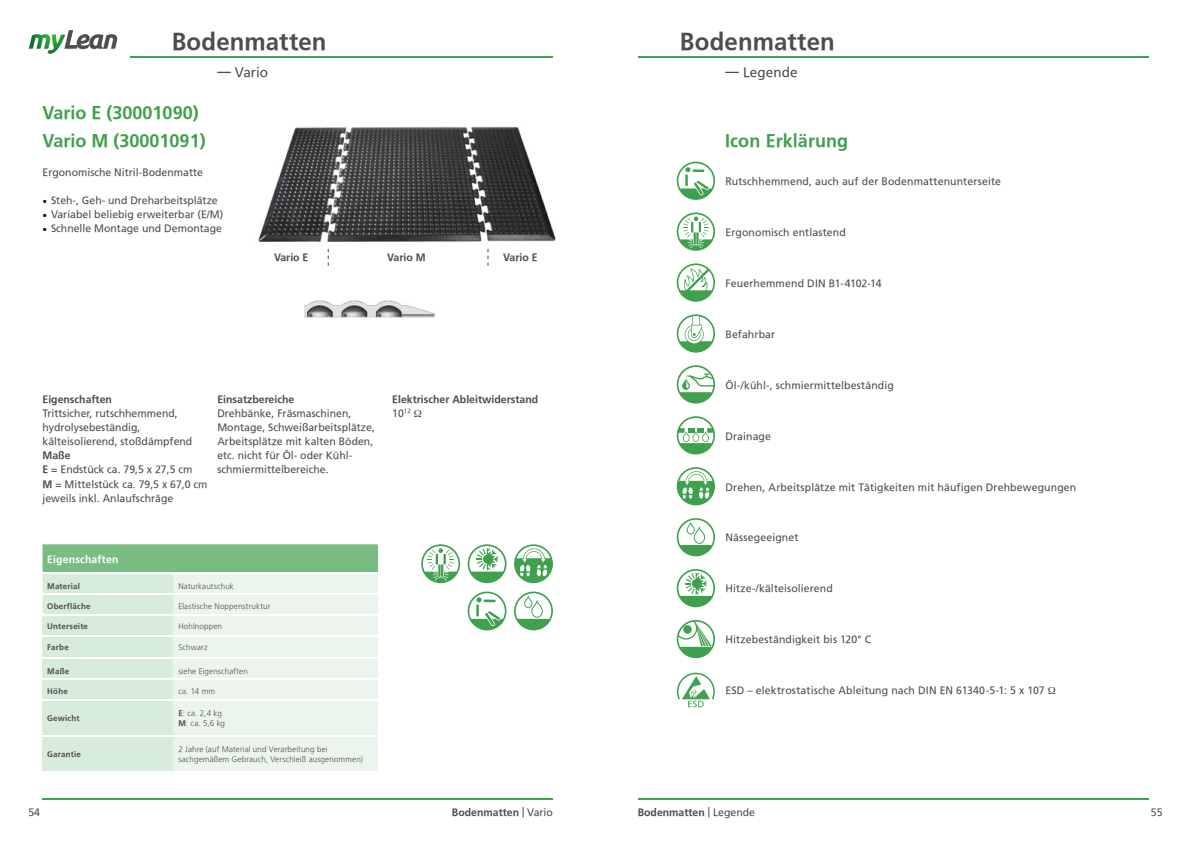
<style>
.page{position:relative;width:1191px;height:842px;background:#fff}
.page>*{position:absolute;margin:0;border:0;box-sizing:border-box;transform-origin:0 0}
.t1{font:700 24px "Frutiger";letter-spacing:.005em;color:#4e4d4d}
.t2{font:700 18px/28.3px "Frutiger";color:#3fa14d}
.t3{font:13.5px "Frutiger";letter-spacing:.005em;color:#4e4d4d}
.t4{font:10.5px/14.2px "Frutiger";color:#4e4d4d}
.t5{font:700 10.5px/14.2px "Frutiger";color:#4e4d4d}
.t6{font:700 10.5px "Frutiger";letter-spacing:.015em;color:#fff}
.t7{font:10.5px "Frutiger";letter-spacing:.02em;color:#4e4d4d}
.t8{font:300 8px/10px "Frutiger";letter-spacing:.015em;color:#4e4d4d}
.t9{font:700 8px "Frutiger";letter-spacing:.025em;color:#4e4d4d}
.s1{font-weight:700}
.s2{font-family:"Minion Pro";font-size:12px;color:#000}
.s3{font-weight:400}
</style>
<div class="page">
<hr style="left:43px;top:799px;width:510px;height:1px;background:#3fa14d">
<hr style="left:130px;top:57px;width:423px;height:1px;background:#3fa14d">
<hr style="left:638px;top:57px;width:510px;height:1px;background:#3fa14d">
<hr style="left:638px;top:799px;width:510px;height:1px;background:#3fa14d">
<svg style="left:28px;top:30px;width:90px;height:20px"></svg>
<img style="left:29px;top:34px;width:36px;height:20px">
<img style="left:258px;top:126px;width:298px;height:116px">
<div style="left:43px;top:736px;width:131px;height:35px;background:#d8ecdb"></div>
<div style="left:43px;top:658px;width:131px;height:21px;background:#d8ecdb"></div>
<div style="left:174px;top:736px;width:204px;height:35px;background:#ebf5ed"></div>
<div style="left:174px;top:658px;width:204px;height:21px;background:#ebf5ed"></div>
<svg style="left:43px;top:680px;width:335px;height:55px;background:#e4f1e6"></svg>
<svg style="left:43px;top:544px;width:335px;height:113px;background:#c9e4cd"></svg>
<hr style="left:43px;top:572px;width:349px;height:1px;background:#fff">
<hr style="left:43px;top:593px;width:349px;height:1px;background:#fff">
<hr style="left:43px;top:615px;width:349px;height:1px;background:#fff">
<hr style="left:43px;top:636px;width:349px;height:1px;background:#fff">
<hr style="left:43px;top:678px;width:349px;height:1px;background:#fff">
<hr style="left:43px;top:700px;width:349px;height:1px;background:#fff">
<img style="left:305px;top:300px;width:130px;height:17px">
<svg style="left:467px;top:544px;width:39px;height:39px"></svg>
<svg style="left:514px;top:591px;width:39px;height:39px"></svg>
<svg style="left:421px;top:544px;width:39px;height:39px"></svg>
<svg style="left:467px;top:591px;width:39px;height:39px"></svg>
<svg style="left:514px;top:544px;width:39px;height:39px"></svg>
<svg style="left:328px;top:249px;width:1px;height:17px"></svg>
<svg style="left:487px;top:249px;width:1px;height:17px"></svg>
<svg style="left:677px;top:673px;width:38px;height:34px"></svg>
<svg style="left:676px;top:263px;width:39px;height:39px"></svg>
<svg style="left:676px;top:620px;width:39px;height:38px"></svg>
<svg style="left:676px;top:569px;width:39px;height:38px"></svg>
<svg style="left:676px;top:365px;width:39px;height:39px"></svg>
<svg style="left:676px;top:467px;width:39px;height:38px"></svg>
<svg style="left:676px;top:518px;width:39px;height:38px"></svg>
<svg style="left:676px;top:416px;width:39px;height:38px"></svg>
<svg style="left:676px;top:314px;width:39px;height:39px"></svg>
<svg style="left:676px;top:212px;width:39px;height:39px"></svg>
<svg style="left:676px;top:162px;width:39px;height:38px"></svg>
<h1 class="t1" style="left:172px;top:28px;width:156px">Bodenmatten</h1>
<p class="t3" style="left:217px;top:64px;width:52px"><span class="s1">—</span> Vario</p>
<h2 class="t2" style="left:43px;top:99px;width:165px">Vario E (30001090)<br>Vario M (30001091)</h2>
<p class="t4" style="left:43px;top:165px;width:162px">Ergonomische Nitril-Bodenmatte</p>
<p class="t4" style="left:43px;top:193px;width:177px"><span class="s2">•</span> Steh-, Geh- und Dreharbeitsplätze</p>
<p class="t4" style="left:43px;top:208px;width:182px"><span class="s2">•</span> Variabel beliebig erweiterbar (E/M)</p>
<p class="t4" style="left:43px;top:222px;width:181px"><span class="s2">•</span> Schnelle Montage und Demontage</p>
<p class="t5" style="left:274px;top:250px;width:36px">Vario E</p>
<p class="t5" style="left:387px;top:250px;width:40px">Vario M</p>
<p class="t5" style="left:503px;top:250px;width:36px">Vario E</p>
<p class="t5" style="left:43px;top:392px;width:71px">Eigenschaften</p>
<p class="t4" style="left:43px;top:406px;width:151px">Trittsicher, rutschhemmend, hydrolysebeständig, kälteisolierend, stoßdämpfend</p>
<p class="t4" style="left:43px;top:449px;width:167px"><span class="s1">Maße<br>E</span> = Endstück ca. 79,5 x 27,5 cm<br><span class="s1">M</span> = Mittelstück ca. 79,5 x 67,0 cm jeweils inkl. Anlaufschräge</p>
<p class="t5" style="left:217px;top:392px;width:78px">Einsatzbereiche</p>
<p class="t4" style="left:217px;top:406px;width:159px">Drehbänke, Fräsmaschinen,<br>Montage, Schweißarbeitsplätze,<br>Arbeitsplätze mit kalten Böden, etc. nicht für Öl- oder Kühl&shy;schmiermittelbereiche.</p>
<p class="t5" style="left:392px;top:392px;width:147px">Elektrischer Ableitwiderstand<br><span class="s3">10</span><sup>12</sup></p>
<p class="t6" style="left:47px;top:553px;width:73px">Eigenschaften</p>
<p class="t9" style="left:47px;top:581px;width:34px">Material</p>
<p class="t8" style="left:178px;top:581px;width:57px">Naturkautschuk</p>
<p class="t9" style="left:47px;top:601px;width:45px">Oberfläche</p>
<p class="t8" style="left:178px;top:601px;width:93px">Elastische Noppenstruktur</p>
<p class="t9" style="left:47px;top:622px;width:42px">Unterseite</p>
<p class="t9" style="left:47px;top:643px;width:23px">Farbe</p>
<p class="t8" style="left:178px;top:622px;width:45px">Hohlnoppen</p>
<p class="t8" style="left:178px;top:643px;width:31px">Schwarz</p>
<p class="t9" style="left:47px;top:666px;width:23px">Maße</p>
<p class="t8" style="left:178px;top:666px;width:71px">siehe Eigenschaften</p>
<p class="t9" style="left:47px;top:686px;width:22px">Höhe</p>
<p class="t8" style="left:178px;top:686px;width:38px">ca. 14 mm</p>
<p class="t9" style="left:47px;top:714px;width:34px">Gewicht</p>
<p class="t8" style="left:178px;top:709px;width:48px"><span class="s1">E</span>: ca. 2,4 kg<br><span class="s1">M</span>: ca. 5,6 kg</p>
<p class="t9" style="left:47px;top:749px;width:35px">Garantie</p>
<p class="t8" style="left:178px;top:744px;width:186px">2 Jahre (auf Material und Verarbeitung bei sachgemäßem Gebrauch, Verschleiß ausgenommen)</p>
<h1 class="t1" style="left:680px;top:28px;width:156px">Bodenmatten</h1>
<p class="t3" style="left:725px;top:64px;width:74px"><span class="s1">—</span> Legende</p>
<h2 class="t2" style="left:725px;top:127px;width:125px">Icon Erklärung</h2>
<p class="t4" style="left:725px;top:174px;width:277px">Rutschhemmend, auch auf der Bodenmattenunterseite</p>
<p class="t4" style="left:725px;top:225px;width:122px">Ergonomisch entlastend</p>
<p class="t4" style="left:725px;top:276px;width:158px">Feuerhemmend DIN B1-4102-14</p>
<p class="t4" style="left:725px;top:327px;width:51px">Befahrbar</p>
<p class="t4" style="left:725px;top:378px;width:170px">Öl-/kühl-, schmiermittelbeständig</p>
<p class="t4" style="left:725px;top:429px;width:47px">Drainage</p>
<p class="t4" style="left:725px;top:480px;width:352px">Drehen, Arbeitsplätze mit Tätigkeiten mit häufigen Drehbewegungen</p>
<p class="t7" style="left:725px;top:532px;width:75px">Nässegeeignet</p>
<p class="t4" style="left:725px;top:582px;width:109px">Hitze-/kälteisolierend</p>
<p class="t4" style="left:725px;top:633px;width:147px">Hitzebeständigkeit bis 120° C</p>
<p class="t4" style="left:725px;top:683px;width:321px">ESD – elektrostatische Ableitung nach DIN EN 61340-5-1: 5 x 107</p>
<p class="t5" style="left:452px;top:805px;width:102px">Bodenmatten <span class="s3">| Vario</span></p>
<p class="t5" style="left:638px;top:805px;width:119px">Bodenmatten <span class="s3">| Legende</span></p>
<p class="t4" style="left:28px;top:805px;width:13px">54</p>
<p class="t4" style="left:1151px;top:805px;width:13px">55</p>
</div>
